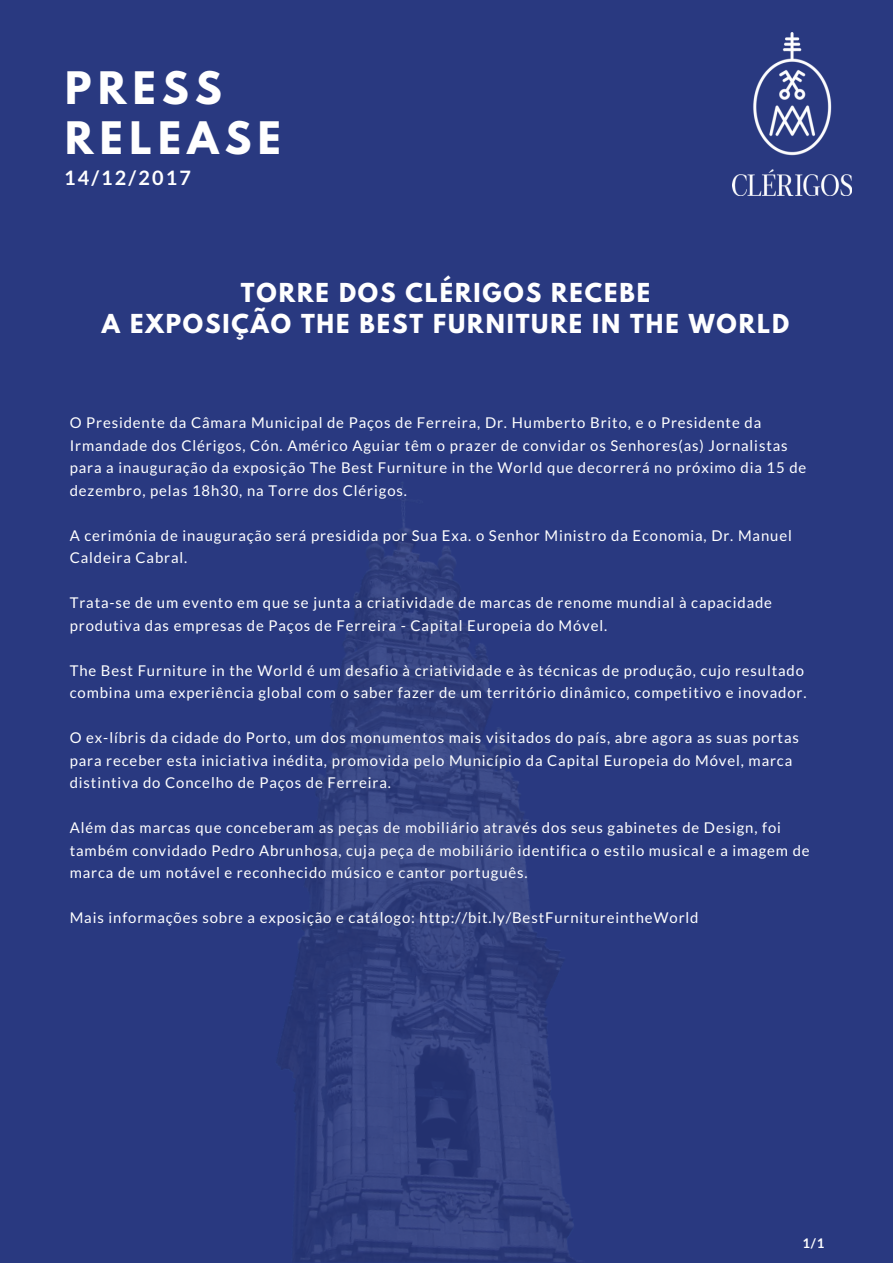
<style>
.page{position:relative;width:893px;height:1263px;background:#fff}
.page>*{position:absolute;margin:0;border:0;box-sizing:border-box;transform-origin:0 0}
.t1{font:700 39.6px/50.6px "League Spartan";letter-spacing:.16em;color:#fff}
.t2{font:700 23.1px/30.3px "League Spartan";letter-spacing:.08em;color:#fff;text-align:center}
.t3{font:700 19.8px "Lato";letter-spacing:.11em;color:#fff}
.t4{font:14.85px/22.5px "Lato";letter-spacing:.06em;color:#fff}
.t5{font:700 13.2px "Lato";color:#fff}
</style>
<div class="page">
<div style="left:0;top:0;width:892px;height:1262px;background:#293980"></div>
<img style="left:277px;top:486px;width:298px;height:776px">
<img style="left:732px;top:33px;width:119px;height:163px">
<h1 class="t1" style="left:65px;top:67px;width:217px">PRESS<br>RELEASE</h1>
<h3 class="t3" style="left:64px;top:166px;width:128px">14/12/2017</h3>
<h2 class="t2" style="left:102px;top:281px;width:688px">TORRE DOS CLÉRIGOS RECEBE<br>A EXPOSIÇÃO THE BEST FURNITURE IN THE WORLD</h2>
<p class="t4" style="left:70px;top:411px;width:738px">O Presidente da Câmara Municipal de Paços de Ferreira, Dr. Humberto Brito, e o Presidente da Irmandade dos Clérigos, Cón. Américo Aguiar têm o prazer de convidar os Senhores(as) Jornalistas para a inauguração da exposição The Best Furniture in the World que decorrerá no próximo dia 15 de dezembro, pelas 18h30, na Torre dos Clérigos.</p>
<p class="t4" style="left:70px;top:524px;width:723px">A cerimónia de inauguração será presidida por Sua Exa. o Senhor Ministro da Economia, Dr. Manuel<br>Caldeira Cabral.</p>
<p class="t4" style="left:70px;top:591px;width:703px">Trata-se de um evento em que se junta a criatividade de marcas de renome mundial à capacidade produtiva das empresas de Paços de Ferreira - Capital Europeia do Móvel.</p>
<p class="t4" style="left:70px;top:659px;width:738px">The Best Furniture in the World é um desafio à criatividade e às técnicas de produção, cujo resultado combina uma experiência global com o saber fazer de um território dinâmico, competitivo e inovador.</p>
<p class="t4" style="left:70px;top:726px;width:730px">O ex-líbris da cidade do Porto, um dos monumentos mais visitados do país, abre agora as suas portas para receber esta iniciativa inédita, promovida pelo Município da Capital Europeia do Móvel, marca distintiva do Concelho de Paços de Ferreira.</p>
<p class="t4" style="left:70px;top:816px;width:741px">Além das marcas que conceberam as peças de mobiliário através dos seus gabinetes de Design, foi também convidado Pedro Abrunhosa, cuja peça de mobiliário identifica o estilo musical e a imagem de marca de um notável e reconhecido músico e cantor português.</p>
<p class="t4" style="left:70px;top:906px;width:630px">Mais informações sobre a exposição e catálogo: http://bit.ly/BestFurnitureintheWorld</p>
<p class="t5" style="left:802px;top:1235px;width:24px">1/1</p>
</div>
